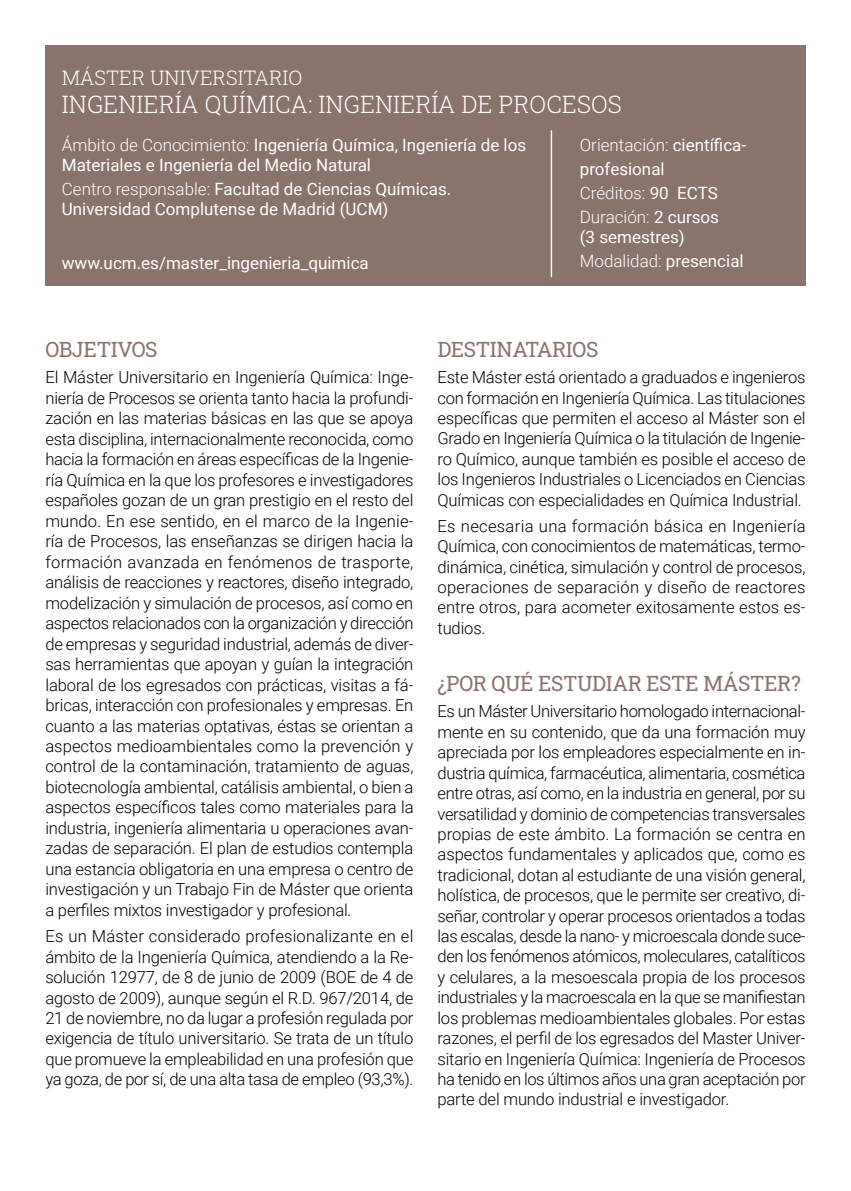
<style>
.page{position:relative;width:851px;height:1191px;background:#fff}
.page>*{position:absolute;margin:0;border:0;box-sizing:border-box;transform-origin:0 0}
.TÍTULO_1_BLANCO{font:300 24px "Roboto Slab";color:#fff}
.TÍTULO_1{font:21px "Roboto Slab";letter-spacing:-.02em;color:#8a736b}
.TÍTULO_2_BLANCO{font:300 20px "Roboto Slab";color:#fff}
.t1{font:17px/20px "Roboto";color:#fff}
.t2{font:300 17px "Roboto";color:#fff}
.TEXTO{font:300 16.6px/20.4px "Roboto";letter-spacing:-.01em;color:#000;text-align:justify}
.s1{font-weight:300}
.s2{font-weight:400}
</style>
<div class="page">
<div style="left:45px;top:45px;width:760px;height:240px;background:#8a736b"></div>
<hr style="left:550px;top:130px;width:2px;height:147px;background:#fff">
<p class="TÍTULO_2_BLANCO" style="left:62px;top:64px;width:242px">MÁSTER UNIVERSITARIO</p>
<p class="TÍTULO_1_BLANCO" style="left:62px;top:87px;width:561px">INGENIERÍA QUÍMICA: INGENIERÍA DE PROCESOS</p>
<p class="t1" style="left:62px;top:134px;width:466px"><span class="s1">Ámbito de Conocimiento:</span> Ingeniería Química, Ingeniería de los<br>Materiales e Ingeniería del Medio Natural</p>
<p class="t1" style="left:62px;top:178px;width:391px"><span class="s1">Centro responsable:</span> Facultad de Ciencias Químicas.<br>Universidad Complutense de Madrid (UCM)</p>
<p class="t1" style="left:62px;top:252px;width:308px">www.ucm.es/master_ingenieria_quimica</p>
<p class="t2" style="left:579px;top:133px;width:168px">Orientación: <span class="s2">científica-</span></p>
<p class="t1" style="left:579px;top:158px;width:86px">profesional</p>
<p class="t2" style="left:579px;top:181px;width:139px">Créditos: <span class="s2">90 ECTS</span></p>
<p class="t1" style="left:579px;top:206px;width:141px"><span class="s1">Duración:</span> 2 cursos (3 semestres)</p>
<p class="t2" style="left:579px;top:249px;width:165px">Modalidad: <span class="s2">presencial</span></p>
<p class="TÍTULO_1" style="left:45px;top:335px;width:114px">OBJETIVOS</p>
<p class="TEXTO" style="left:45px;top:366px;width:369px">El Máster Universitario en Ingeniería Química: Inge&shy;niería de Procesos se orienta tanto hacia la profundi&shy;zación en las materias básicas en las que se apoya esta disciplina, internacionalmente reconocida, como hacia la formación en áreas específicas de la Ingenie&shy;ría Química en la que los profesores e investigadores españoles gozan de un gran prestigio en el resto del mundo. En ese sentido, en el marco de la Ingenie&shy;ría de Procesos, las enseñanzas se dirigen hacia la formación avanzada en fenómenos de trasporte, análisis de reacciones y reactores, diseño integrado, modelización y simulación de procesos, así como en aspectos relacionados con la organización y dirección de empresas y seguridad industrial, además de diver&shy;sas herramientas que apoyan y guían la integración laboral de los egresados con prácticas, visitas a fá&shy;bricas, interacción con profesionales y empresas. En cuanto a las materias optativas, éstas se orientan a aspectos medioambientales como la prevención y control de la contaminación, tratamiento de aguas, biotecnología ambiental, catálisis ambiental, o bien a aspectos específicos tales como materiales para la industria, ingeniería alimentaria u operaciones avan&shy;zadas de separación. El plan de estudios contempla una estancia obligatoria en una empresa o centro de investigación y un Trabajo Fin de Máster que orienta a perfiles mixtos investigador y profesional.</p>
<p class="TEXTO" style="left:45px;top:925px;width:369px">Es un Máster considerado profesionalizante en el ámbito de la Ingeniería Química, atendiendo a la Re&shy;solución 12977, de 8 de junio de 2009 (BOE de 4 de agosto de 2009), aunque según el R.D. 967/2014, de 21 de noviembre, no da lugar a profesión regulada por exigencia de título universitario. Se trata de un título que promueve la empleabilidad en una profesión que ya goza, de por sí, de una alta tasa de empleo (93,3%).</p>
<p class="TÍTULO_1" style="left:437px;top:335px;width:162px">DESTINATARIOS</p>
<p class="TEXTO" style="left:437px;top:366px;width:369px">Este Máster está orientado a graduados e ingenieros con formación en Ingeniería Química. Las titulaciones específicas que permiten el acceso al Máster son el Grado en Ingeniería Química o la titulación de Ingenie&shy;ro Químico, aunque también es posible el acceso de los Ingenieros Industriales o Licenciados en Ciencias Químicas con especialidades en Química Industrial.</p>
<p class="TEXTO" style="left:437px;top:515px;width:369px">Es necesaria una formación básica en Ingeniería Química, con conocimientos de matemáticas, termo&shy;dinámica, cinética, simulación y control de procesos, operaciones de separación y diseño de reactores entre otros, para acometer exitosamente estos es&shy;tudios.</p>
<p class="TÍTULO_1" style="left:437px;top:669px;width:365px">¿POR QUÉ ESTUDIAR ESTE MÁSTER?</p>
<p class="TEXTO" style="left:437px;top:700px;width:369px">Es un Máster Universitario homologado internacional&shy;mente en su contenido, que da una formación muy apreciada por los empleadores especialmente en in&shy;dustria química, farmacéutica, alimentaria, cosmética entre otras, así como, en la industria en general, por su versatilidad y dominio de competencias transversales propias de este ámbito. La formación se centra en aspectos fundamentales y aplicados que, como es tradicional, dotan al estudiante de una visión general, holística, de procesos, que le permite ser creativo, di&shy;señar, controlar y operar procesos orientados a todas las escalas, desde la nano- y microescala donde suce&shy;den los fenómenos atómicos, moleculares, catalíticos y celulares, a la mesoescala propia de los procesos industriales y la macroescala en la que se manifiestan los problemas medioambientales globales. Por estas razones, el perfil de los egresados del Master Univer&shy;sitario en Ingeniería Química: Ingeniería de Procesos ha tenido en los últimos años una gran aceptación por parte del mundo industrial e investigador.</p>
</div>
